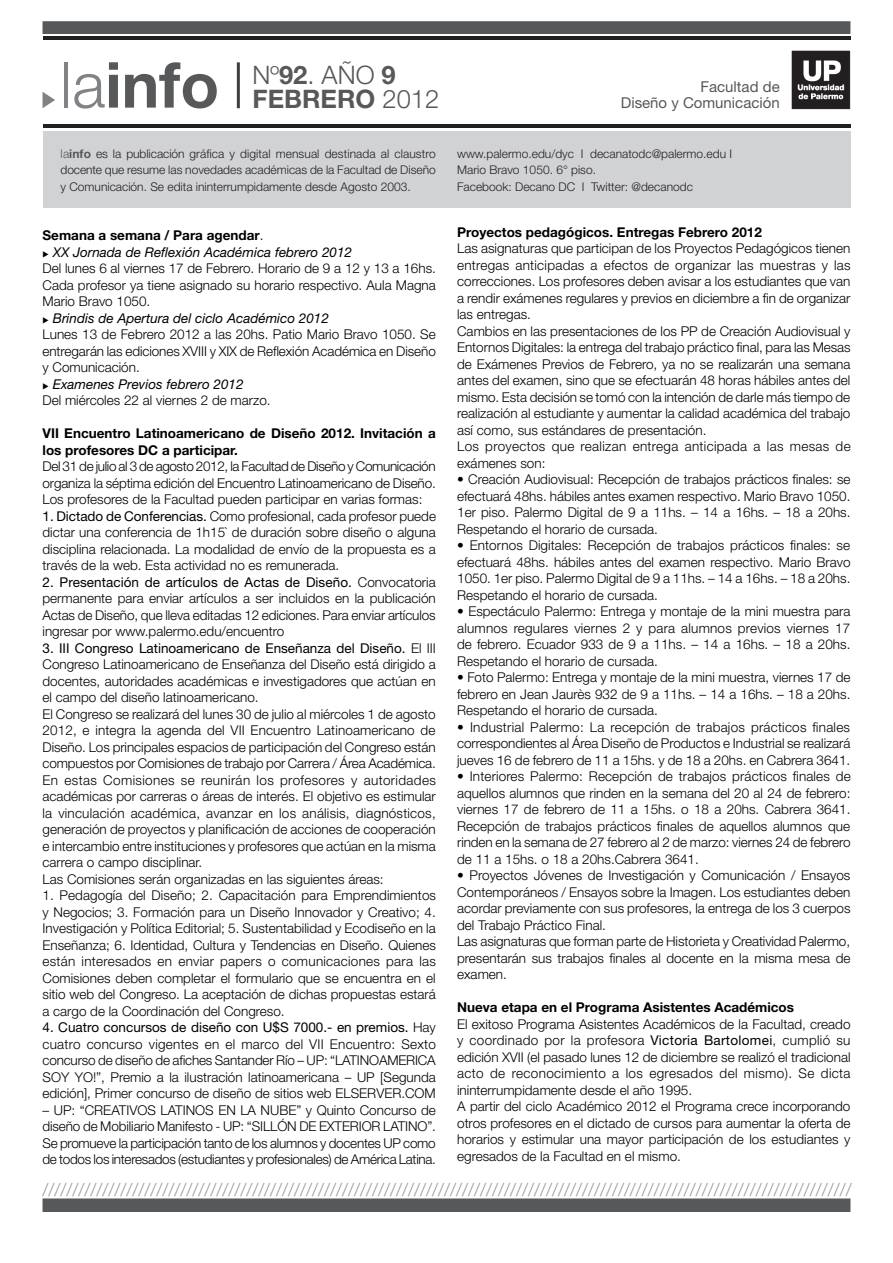
<style>
.page{position:relative;width:893px;height:1263px;background:#fff}
.page>*{position:absolute;margin:0;border:0;box-sizing:border-box;transform-origin:0 0}
.t1{font:700 63.45px "Helvetica Neue";color:#57585a}
.t2{font:700 25.5px "Helvetica Neue";color:#57585a}
.t3{font:300 25.5px "Helvetica Neue";color:#57585a}
.t4{font:300 18px "Helvetica Neue";color:#939598}
.t5{font:15px/16.5px "Helvetica Neue";color:#57585a;text-align:right}
.t6{font:300 13.5px/16.5px "Helvetica Neue";color:#000;text-align:justify}
.t7{font:700 13.5px/16.5px "Helvetica Neue";color:#000}
.t8{font:300 12px/16.5px "Helvetica Neue";color:#231f20;text-align:justify}
.s1{font-weight:300;color:#808285}
.s2{font-weight:700}
.s3{font-weight:300}
.s4{color:#57585a}
.s5{font-weight:700;color:#57585a}
.s6{font-weight:400}
.s7{font-weight:400;font-style:italic}
</style>
<div class="page">
<div style="left:43px;top:131px;width:807px;height:76px;background:#d1d2d4"></div>
<div style="left:43px;top:1199px;width:807px;height:12px;background:#57585a"></div>
<div style="left:43px;top:1198px;width:807px;height:14px;border:2px solid #57585a"></div>
<div style="left:43px;top:22px;width:807px;height:11px;background:#57585a"></div>
<div style="left:43px;top:21px;width:807px;height:13px;border:2px solid #57585a"></div>
<hr style="left:237px;top:62px;width:3px;height:46px;background:#3e3e3f">
<svg style="left:42px;top:92px;width:13px;height:16px"></svg>
<img style="left:792px;top:51px;width:58px;height:58px">
<hr style="left:43px;top:125px;width:807px;height:3px;background:#231f20">
<hr style="left:43px;top:36px;width:807px;height:3px;background:#231f20">
<h1 class="t1" style="left:61px;top:46px;width:160px"><span class="s1">la</span>info</h1>
<h2 class="t3" style="left:253px;top:59px;width:145px">Nº<span class="s2">92</span>. AÑO <span class="s2">9</span></h2>
<h2 class="t2" style="left:253px;top:83px;width:188px">FEBRERO <span class="s3">2012</span></h2>
<p class="t5" style="left:621px;top:78px;width:160px">Facultad de<br>Diseño y Comunicación</p>
<p class="t8" style="left:61px;top:145px;width:377px"><span class="s4">la</span><span class="s5">info</span> es la publicación gráfica y digital mensual destinada al claustro docente que resume las novedades académicas de la Facultad de Diseño y Comunicación. Se edita ininterrumpidamente desde Agosto 2003.</p>
<p class="t8" style="left:457px;top:145px;width:277px;text-align:left">www.palermo.edu/dyc I decanatodc@palermo.edu I<br>Mario Bravo 1050. 6° piso.<br>Facebook: Decano DC I Twitter: @decanodc</p>
<p class="t7" style="left:457px;top:224px;width:306px">Proyectos pedagógicos. Entregas Febrero 2012</p>
<p class="t6" style="left:457px;top:240px;width:395px;text-align:left">Las asignaturas que participan de los Proyectos Pedagógicos tienen entregas anticipadas a efectos de organizar las muestras y las correcciones. Los profesores deben avisar a los estudiantes que van a rendir exámenes regulares y previos en diciembre a fin de organizar las entregas.<br>Cambios en las presentaciones de los PP de Creación Audiovisual y Entornos Digitales: la entrega del trabajo práctico final, para las Mesas de Exámenes Previos de Febrero, ya no se realizarán una semana antes del examen, sino que se efectuarán 48 horas hábiles antes del mismo. Esta decisión se tomó con la intención de darle más tiempo de realización al estudiante y aumentar la calidad académica del trabajo así como, sus estándares de presentación.<br>Los proyectos que realizan entrega anticipada a las mesas de exámenes son:</p>
<p class="t6" style="left:457px;top:471px;width:395px">• Creación Audiovisual: Recepción de trabajos prácticos finales: se efectuará 48hs. hábiles antes examen respectivo. Mario Bravo 1050.<br>1er piso. Palermo Digital de 9 a 11hs. – 14 a 16hs. – 18 a 20hs.<br>Respetando el horario de cursada.</p>
<p class="t6" style="left:457px;top:537px;width:395px">• Entornos Digitales: Recepción de trabajos prácticos finales: se efectuará 48hs. hábiles antes del examen respectivo. Mario Bravo 1050. 1er piso. Palermo Digital de 9 a 11hs. – 14 a 16hs. – 18 a 20hs.<br>Respetando el horario de cursada.</p>
<p class="t6" style="left:457px;top:603px;width:395px">• Espectáculo Palermo: Entrega y montaje de la mini muestra para alumnos regulares viernes 2 y para alumnos previos viernes 17 de febrero. Ecuador 933 de 9 a 11hs. – 14 a 16hs. – 18 a 20hs.<br>Respetando el horario de cursada.</p>
<p class="t6" style="left:457px;top:669px;width:395px">• Foto Palermo: Entrega y montaje de la mini muestra, viernes 17 de febrero en Jean Jaurès 932 de 9 a 11hs. – 14 a 16hs. – 18 a 20hs.<br>Respetando el horario de cursada.</p>
<p class="t6" style="left:457px;top:718px;width:395px">• Industrial Palermo: La recepción de trabajos prácticos finales correspondientes al Área Diseño de Productos e Industrial se realizará jueves 16 de febrero de 11 a 15hs. y de 18 a 20hs. en Cabrera 3641.</p>
<p class="t6" style="left:457px;top:768px;width:395px">• Interiores Palermo: Recepción de trabajos prácticos finales de aquellos alumnos que rinden en la semana del 20 al 24 de febrero: viernes 17 de febrero de 11 a 15hs. o 18 a 20hs. Cabrera 3641.<br>Recepción de trabajos prácticos finales de aquellos alumnos que rinden en la semana de 27 febrero al 2 de marzo: viernes 24 de febrero de 11 a 15hs. o 18 a 20hs.Cabrera 3641.</p>
<p class="t6" style="left:457px;top:867px;width:395px;text-align:left">• Proyectos Jóvenes de Investigación y Comunicación / Ensayos Contemporáneos / Ensayos sobre la Imagen. Los estudiantes deben acordar previamente con sus profesores, la entrega de los 3 cuerpos del Trabajo Práctico Final.<br>Las asignaturas que forman parte de Historieta y Creatividad Palermo, presentarán sus trabajos finales al docente en la misma mesa de examen.</p>
<p class="t7" style="left:457px;top:999px;width:338px">Nueva etapa en el Programa Asistentes Académicos</p>
<p class="t6" style="left:457px;top:1015px;width:395px;text-align:left">El exitoso Programa Asistentes Académicos de la Facultad, creado y coordinado por la profesora <span class="s6">Victoria Bartolomei</span>, cumplió su edición XVII (el pasado lunes 12 de diciembre se realizó el tradicional acto de reconocimiento a los egresados del mismo). Se dicta ininterrumpidamente desde el año 1995.<br>A partir del ciclo Académico 2012 el Programa crece incorporando otros profesores en el dictado de cursos para aumentar la oferta de horarios y estimular una mayor participación de los estudiantes y egresados de la Facultad en el mismo.</p>
<h3 class="t4" style="left:43px;top:1179px;width:811px">///////////////////////////////////////////////////////////////////////////////////////////////////////////////////////////////////////</h3>
<p class="t7" style="left:43px;top:227px;width:223px">Semana a semana / Para agendar<span class="s3">.</span></p>
<p class="t6" style="left:43px;top:243px;width:395px;text-align:left">◆ <span class="s7">XX Jornada de Reflexión Académica febrero 2012<br></span>Del lunes 6 al viernes 17 de Febrero. Horario de 9 a 12 y 13 a 16hs.<br>Cada profesor ya tiene asignado su horario respectivo. Aula Magna Mario Bravo 1050.</p>
<p class="t6" style="left:43px;top:309px;width:395px;text-align:left">◆ <span class="s7">Brindis de Apertura del ciclo Académico 2012<br></span>Lunes 13 de Febrero 2012 a las 20hs. Patio Mario Bravo 1050. Se entregarán las ediciones XVIII y XIX de Reflexión Académica en Diseño y Comunicación.</p>
<p class="t6" style="left:43px;top:375px;width:230px">◆ <span class="s7">Examenes Previos febrero 2012<br></span>Del miércoles 22 al viernes 2 de marzo.</p>
<p class="t7" style="left:43px;top:425px;width:395px">VII Encuentro Latinoamericano de Diseño 2012. Invitación a los profesores DC a participar.</p>
<p class="t6" style="left:43px;top:458px;width:395px">Del 31 de julio al 3 de agosto 2012, la Facultad de Diseño y Comunicación organiza la séptima edición del Encuentro Latinoamericano de Diseño.<br>Los profesores de la Facultad pueden participar en varias formas:</p>
<p class="t6" style="left:43px;top:507px;width:395px"><span class="s6">1. Dictado de Conferencias.</span> Como profesional, cada profesor puede dictar una conferencia de 1h15` de duración sobre diseño o alguna disciplina relacionada. La modalidad de envío de la propuesta es a través de la web. Esta actividad no es remunerada.</p>
<p class="t6" style="left:43px;top:573px;width:395px"><span class="s6">2. Presentación de artículos de Actas de Diseño.</span> Convocatoria permanente para enviar artículos a ser incluidos en la publicación Actas de Diseño, que lleva editadas 12 ediciones. Para enviar artículos ingresar por www.palermo.edu/encuentro</p>
<p class="t6" style="left:43px;top:639px;width:395px;text-align:left"><span class="s6">3. III Congreso Latinoamericano de Enseñanza del Diseño.</span> El III Congreso Latinoamericano de Enseñanza del Diseño está dirigido a docentes, autoridades académicas e investigadores que actúan en el campo del diseño latinoamericano.<br>El Congreso se realizará del lunes 30 de julio al miércoles 1 de agosto 2012, e integra la agenda del VII Encuentro Latinoamericano de Diseño. Los principales espacios de participación del Congreso están compuestos por Comisiones de trabajo por Carrera / Área Académica.<br>En estas Comisiones se reunirán los profesores y autoridades académicas por carreras o áreas de interés. El objetivo es estimular la vinculación académica, avanzar en los análisis, diagnósticos, generación de proyectos y planificación de acciones de cooperación e intercambio entre instituciones y profesores que actúan en la misma carrera o campo disciplinar.<br>Las Comisiones serán organizadas en las siguientes áreas:</p>
<p class="t6" style="left:43px;top:887px;width:395px">1. Pedagogía del Diseño; 2. Capacitación para Emprendimientos y Negocios; 3. Formación para un Diseño Innovador y Creativo; 4.<br>Investigación y Política Editorial; 5. Sustentabilidad y Ecodiseño en la Enseñanza; 6. Identidad, Cultura y Tendencias en Diseño. Quienes están interesados en enviar papers o comunicaciones para las Comisiones deben completar el formulario que se encuentra en el sitio web del Congreso. La aceptación de dichas propuestas estará a cargo de la Coordinación del Congreso.</p>
<p class="t6" style="left:43px;top:1019px;width:395px"><span class="s6">4. Cuatro concursos de diseño con U$S 7000.- en premios.</span> Hay cuatro concurso vigentes en el marco del VII Encuentro: Sexto concurso de diseño de afiches Santander Río – UP: “LATINOAMERICA SOY YO!”, Premio a la ilustración latinoamericana – UP [Segunda edición], Primer concurso de diseño de sitios web ELSERVER.COM</p>
<p class="t6" style="left:43px;top:1101px;width:395px">– UP: “CREATIVOS LATINOS EN LA NUBE” y Quinto Concurso de diseño de Mobiliario Manifesto - UP: “SILLÓN DE EXTERIOR LATINO”.<br>Se promueve la participación tanto de los alumnos y docentes UP como de todos los interesados (estudiantes y profesionales) de América Latina.</p>
</div>
